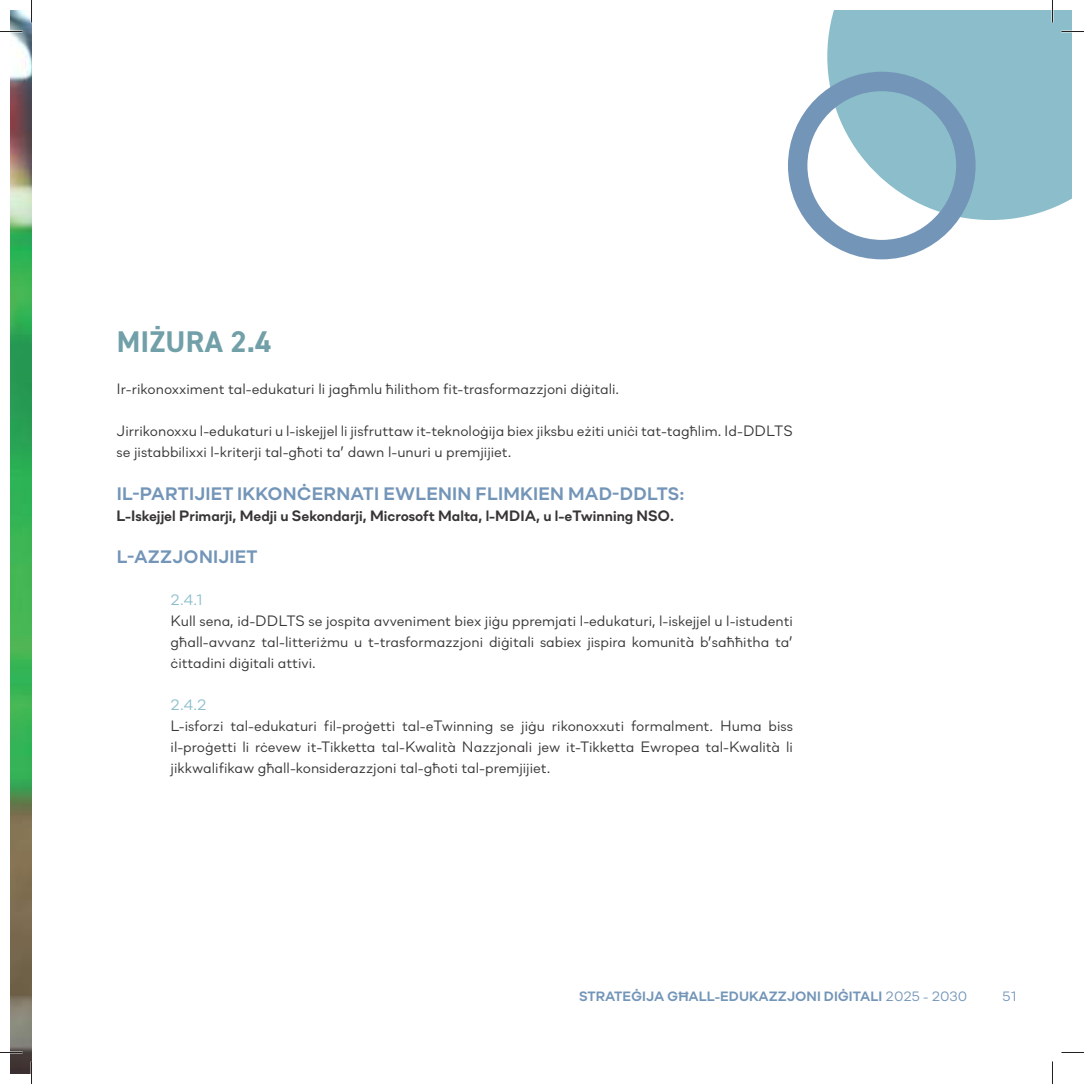
<style>
.page{position:relative;width:1084px;height:1084px;background:#fff}
.page>*{position:absolute;margin:0;border:0;box-sizing:border-box;transform-origin:0 0}
.t1{font:700 30px "DIN2014";letter-spacing:.01em;color:#71a0a8}
.t2{font:700 18px "Soin Sans Neue";letter-spacing:.01em;color:#7395b8}
.t3{font:15px/21px "Soin Sans Neue";color:#373535;text-align:justify}
.t4{font:700 15px "Soin Sans Neue";color:#373535}
.t5{font:15px "Soin Sans Neue";color:#8bbeca}
.t6{font:700 13.5px "Soin Sans Neue";color:#7395b8}
.t7{font:13.5px "Soin Sans Neue";color:#7395b8}
.s1{font-weight:400}
</style>
<div class="page">
<img style="left:10px;top:11px;width:21px;height:1062px">
<div style="left:827px;top:10px;width:244px;height:210px;background:#8bbeca"></div>
<svg style="left:788px;top:72px;width:187px;height:187px"></svg>
<hr style="left:0;top:1051px;width:22px;height:2px;background:#fff">
<hr style="left:1051px;top:0;width:2px;height:22px;background:#fff">
<svg style="left:0;top:31px;width:22px;height:1px"></svg>
<svg style="left:1061px;top:31px;width:22px;height:1px"></svg>
<svg style="left:0;top:1052px;width:22px;height:1px"></svg>
<svg style="left:1061px;top:1052px;width:22px;height:1px"></svg>
<svg style="left:31px;top:0;width:1px;height:22px"></svg>
<svg style="left:31px;top:1061px;width:1px;height:22px"></svg>
<svg style="left:1052px;top:0;width:1px;height:22px"></svg>
<svg style="left:1052px;top:1061px;width:1px;height:22px"></svg>
<h1 class="t1" style="left:117px;top:322px;width:156px">MIŻURA 2.4</h1>
<p class="t3" style="left:117px;top:377px;width:504px">Ir-rikonoxximent tal-edukaturi li jagħmlu ħilithom fit-trasformazzjoni diġitali.</p>
<p class="t3" style="left:117px;top:419px;width:678px">Jirrikonoxxu l-edukaturi u l-iskejjel li jisfruttaw it-teknoloġija biex jiksbu eżiti uniċi tat-tagħlim. Id-DDLTS se jistabbilixxi l-kriterji tal-għoti ta’ dawn l-unuri u premjijiet.</p>
<p class="t2" style="left:117px;top:481px;width:569px">IL-PARTIJIET IKKONĊERNATI EWLENIN FLIMKIEN MAD-DDLTS:</p>
<p class="t4" style="left:117px;top:505px;width:559px">L-Iskejjel Primarji, Medji u Sekondarji, Microsoft Malta, l-MDIA, u l-eTwinning NSO.</p>
<p class="t2" style="left:117px;top:544px;width:142px">L-AZZJONIJIET</p>
<p class="t5" style="left:171px;top:587px;width:35px">2.4.1</p>
<p class="t3" style="left:171px;top:608px;width:624px">Kull sena, id-DDLTS se jospita avveniment biex jiġu ppremjati l-edukaturi, l-iskejjel u l-istudenti għall-avvanz tal-litteriżmu u t-trasformazzjoni diġitali sabiex jispira komunità b’saħħitha ta’ ċittadini diġitali attivi.</p>
<p class="t5" style="left:171px;top:692px;width:38px">2.4.2</p>
<p class="t3" style="left:171px;top:713px;width:624px">L-isforzi tal-edukaturi fil-proġetti tal-eTwinning se jiġu rikonoxxuti formalment. Huma biss il-proġetti li rċevew it-Tikketta tal-Kwalità Nazzjonali jew it-Tikketta Ewropea tal-Kwalità li jikkwalifikaw għall-konsiderazzjoni tal-għoti tal-premjijiet.</p>
<p class="t6" style="left:579px;top:987px;width:390px">STRATEĠIJA GĦALL-EDUKAZZJONI DIĠITALI <span class="s1">2025 - 2030</span></p>
<p class="t7" style="left:1002px;top:985px;width:16px">51</p>
</div>
